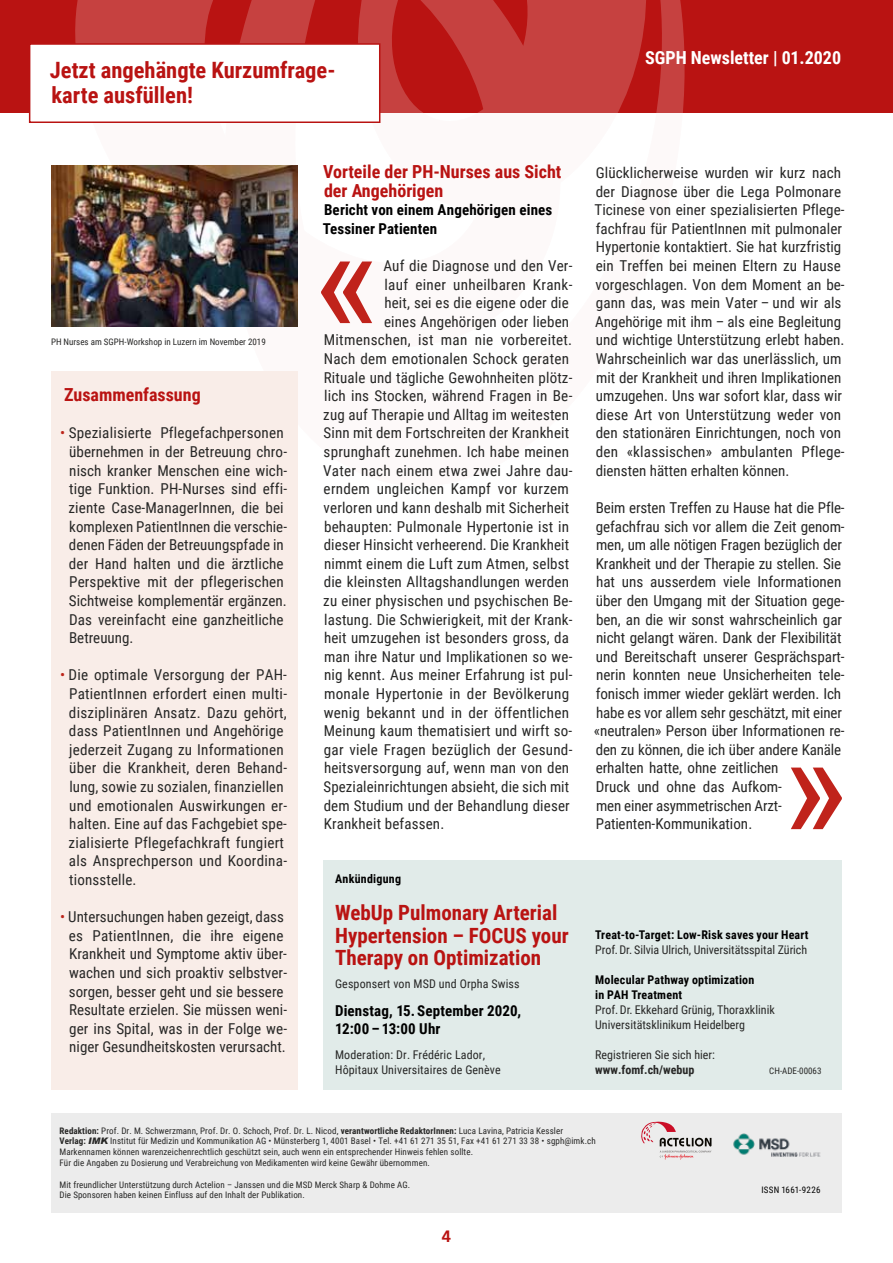
<style>
.page{position:relative;width:893px;height:1263px;background:#fff}
.page>*{position:absolute;margin:0;border:0;box-sizing:border-box;transform-origin:0 0}
.t1{font:700 22.5px/25.5px "Roboto Condensed";color:#b91312}
.t2{font:700 21px/22.5px "Roboto Condensed";color:#b91312}
.t3{font:700 18px/18.6px "Roboto Condensed";color:#b91312}
.t4{font:700 18px "Roboto Condensed";color:#fff}
.t5{font:700 16.5px "Frutiger LT Std";color:#b91312}
.t6{font:15px/18.6px "Roboto Condensed";letter-spacing:.005em;color:#272726}
.t7{font:700 15px/18.6px "Roboto Condensed";letter-spacing:.01em;color:#000}
.t8{font:12px/15px "Roboto Condensed";color:#272726}
.t9{font:700 12px/15px "Roboto Condensed";letter-spacing:.02em;color:#000}
.t10{font:700 12px "Roboto Condensed";color:#272726}
.t11{font:9px/10.8px "Roboto Condensed";letter-spacing:.01em;color:#272726}
.t12{font:9px "Roboto Condensed";letter-spacing:.035em;color:#000}
.s1{color:#bc241a}
.s2{font-weight:700}
.s3{font-family:"Arial";font-weight:900;font-style:italic}
</style>
<div class="page">
<div style="left:0;top:0;width:893px;height:113px;background:#b91312"></div>
<svg style="left:74px;top:0;width:125px;height:166px;fill:#c64140"></svg>
<svg style="left:199px;top:0;width:486px;height:324px"></svg>
<div style="left:51px;top:1113px;width:790px;height:99px;background:#ececec"></div>
<div style="left:323px;top:860px;width:519px;height:229px;background:#e1ebe9"></div>
<div style="left:29px;top:43px;width:351px;height:80px;background:#fff;border:2px solid #b91312"></div>
<div style="left:51px;top:371px;width:247px;height:718px;background:#f9ede8"></div>
<img style="left:51px;top:166px;width:247px;height:161px">
<img style="left:733px;top:1133px;width:88px;height:24px">
<svg style="left:641px;top:1121px;width:70px;height:38px"></svg>
<svg style="left:791px;top:767px;width:51px;height:62px"></svg>
<svg style="left:321px;top:261px;width:51px;height:62px"></svg>
<h1 class="t1" style="left:50px;top:56px;width:287px">Jetzt angehängte Kurzumfrage&shy;karte ausfüllen!</h1>
<p class="t4" style="left:645px;top:45px;width:197px">SGPH Newsletter | 01.2020</p>
<p class="t11" style="left:51px;top:336px;width:216px">PH Nurses am SGPH-Workshop in Luzern im November 2019</p>
<p class="t3" style="left:64px;top:385px;width:138px">Zusammenfassung</p>
<p class="t6" style="left:69px;top:423px;width:220px;text-indent:-8px"><span class="s1">•</span> Spezialisierte Pflegefachpersonen übernehmen in der Betreuung chro&shy;nisch kranker Menschen eine wich&shy;tige Funktion. PH-Nurses sind effi&shy;ziente Case-ManagerInnen, die bei komplexen PatientInnen die verschie&shy;denen Fäden der Betreuungspfade in der Hand halten und die ärztliche Perspektive mit der pflegerischen Sichtweise komplementär ergänzen.<br>Das vereinfacht eine ganzheitliche Betreuung.</p>
<p class="t6" style="left:69px;top:665px;width:220px;text-indent:-8px"><span class="s1">•</span> Die optimale Versorgung der PAH-PatientInnen erfordert einen multi&shy;disziplinären Ansatz. Dazu gehört, dass PatientInnen und Angehörige jederzeit Zugang zu Informationen über die Krankheit, deren Behand&shy;lung, sowie zu sozialen, finanziellen und emotionalen Auswirkungen er&shy;halten. Eine auf das Fachgebiet spe&shy;zialisierte Pflegefachkraft fungiert als Ansprechperson und Koordina&shy;tionsstelle.</p>
<p class="t6" style="left:60px;top:907px;width:228px;text-align:center"><span class="s1">•</span> Untersuchungen haben gezeigt, dass es PatientInnen, die ihre eigene Krankheit und Symptome aktiv über&shy;wachen und sich proaktiv selbstver&shy;sorgen, besser geht und sie bessere Resultate erzielen. Sie müssen weni&shy;ger ins Spital, was in der Folge we&shy;niger Gesundheitskosten verursacht.</p>
<p class="t3" style="left:323px;top:162px;width:240px">Vorteile der PH-Nurses aus Sicht der Angehörigen</p>
<p class="t7" style="left:323px;top:200px;width:231px">Bericht von einem Angehörigen eines<br>Tessiner Patienten</p>
<p class="t6" style="left:383px;top:256px;width:191px">Auf die Diagnose und den Ver-</p>
<p class="t6" style="left:384px;top:274px;width:189px">lauf einer unheilbaren Krank-</p>
<p class="t6" style="left:384px;top:293px;width:186px">heit, sei es die eigene oder die</p>
<p class="t6" style="left:384px;top:312px;width:187px">eines Angehörigen oder lieben</p>
<p class="t6" style="left:324px;top:330px;width:250px">Mitmenschen, ist man nie vorbereitet.</p>
<p class="t6" style="left:324px;top:349px;width:247px">Nach dem emotionalen Schock geraten</p>
<p class="t6" style="left:324px;top:367px;width:250px">Rituale und tägliche Gewohnheiten plötz-</p>
<p class="t6" style="left:324px;top:386px;width:250px">lich ins Stocken, während Fragen in Be-</p>
<p class="t6" style="left:323px;top:405px;width:247px">zug auf Therapie und Alltag im weitesten</p>
<p class="t6" style="left:324px;top:423px;width:247px">Sinn mit dem Fortschreiten der Krankheit</p>
<p class="t6" style="left:324px;top:442px;width:247px">sprunghaft zunehmen. Ich habe meinen</p>
<p class="t6" style="left:323px;top:460px;width:251px">Vater nach einem etwa zwei Jahre dau-</p>
<p class="t6" style="left:324px;top:479px;width:247px">erndem ungleichen Kampf vor kurzem</p>
<p class="t6" style="left:324px;top:498px;width:247px">verloren und kann deshalb mit Sicherheit</p>
<p class="t6" style="left:324px;top:516px;width:247px">behaupten: Pulmonale Hypertonie ist in</p>
<p class="t6" style="left:324px;top:535px;width:247px">dieser Hinsicht verheerend. Die Krankheit</p>
<p class="t6" style="left:324px;top:553px;width:247px">nimmt einem die Luft zum Atmen, selbst</p>
<p class="t6" style="left:324px;top:572px;width:247px">die kleinsten Alltagshandlungen werden</p>
<p class="t6" style="left:323px;top:591px;width:251px">zu einer physischen und psychischen Be-</p>
<p class="t6" style="left:324px;top:609px;width:250px">lastung. Die Schwierigkeit, mit der Krank-</p>
<p class="t6" style="left:324px;top:628px;width:246px">heit umzugehen ist besonders gross, da</p>
<p class="t6" style="left:324px;top:646px;width:250px">man ihre Natur und Implikationen so we-</p>
<p class="t6" style="left:324px;top:665px;width:250px">nig kennt. Aus meiner Erfahrung ist pul-</p>
<p class="t6" style="left:324px;top:684px;width:247px">monale Hypertonie in der Bevölkerung</p>
<p class="t6" style="left:324px;top:702px;width:247px">wenig bekannt und in der öffentlichen</p>
<p class="t6" style="left:324px;top:721px;width:250px">Meinung kaum thematisiert und wirft so-</p>
<p class="t6" style="left:324px;top:739px;width:250px">gar viele Fragen bezüglich der Gesund-</p>
<p class="t6" style="left:324px;top:758px;width:247px">heitsversorgung auf, wenn man von den</p>
<p class="t6" style="left:324px;top:777px;width:247px">Spezialeinrichtungen absieht, die sich mit</p>
<p class="t6" style="left:324px;top:795px;width:248px">dem Studium und der Behandlung dieser</p>
<p class="t6" style="left:324px;top:814px;width:122px">Krankheit befassen.</p>
<p class="t9" style="left:335px;top:870px;width:67px">Ankündigung</p>
<h2 class="t2" style="left:335px;top:901px;width:235px">WebUp Pulmonary Arterial<br>Hypertension – FOCUS your<br>Therapy on Optimization</h2>
<p class="t8" style="left:335px;top:975px;width:186px">Gesponsert von MSD und Orpha Swiss</p>
<p class="t7" style="left:335px;top:1000px;width:188px">Dienstag, 15.September 2020,<br>12:00 –13:00 Uhr</p>
<p class="t8" style="left:335px;top:1046px;width:167px">Moderation: Dr. Frédéric Lador,<br>Hôpitaux Universitaires de Genève</p>
<p class="t6" style="left:594px;top:163px;width:252px">Glücklicherweise wurden wir kurz nach der Diagnose über die Lega Polmonare Ticinese von einer spezialisierten Pflege&shy;fachfrau für PatientInnen mit pulmonaler Hypertonie kontaktiert. Sie hat kurzfristig ein Treffen bei meinen Eltern zu Hause vorgeschlagen. Von dem Moment an be&shy;gann das, was mein Vater – und wir als Angehörige mit ihm – als eine Begleitung und wichtige Unterstützung erlebt haben.<br>Wahrscheinlich war das unerlässlich, um mit der Krankheit und ihren Implikationen umzugehen. Uns war sofort klar, dass wir diese Art von Unterstützung weder von den stationären Einrichtungen, noch von den «klassischen» ambulanten Pflege&shy;diensten hätten erhalten können.</p>
<p class="t6" style="left:594px;top:498px;width:252px">Beim ersten Treffen zu Hause hat die Pfle&shy;gefachfrau sich vor allem die Zeit genom&shy;men, um alle nötigen Fragen bezüglich der Krankheit und der Therapie zu stellen. Sie hat uns ausserdem viele Informationen über den Umgang mit der Situation gege&shy;ben, an die wir sonst wahrscheinlich gar nicht gelangt wären. Dank der Flexibilität und Bereitschaft unserer Gesprächspart&shy;nerin konnten neue Unsicherheiten tele&shy;fonisch immer wieder geklärt werden. Ich habe es vor allem sehr geschätzt, mit einer «neutralen» Person über Informationen re&shy;den zu können, die ich über andere Kanäle erhalten hatte, ohne zeitlichen<br>Druck und ohne das Aufkom-<br>men einer asymmetrischen Arzt-Patienten-Kommunikation.</p>
<p class="t9" style="left:595px;top:926px;width:215px">Treat-to-Target: Low-Risk saves your Heart</p>
<p class="t8" style="left:595px;top:941px;width:214px">Prof. Dr. Silvia Ulrich, Universitätsspital Zürich</p>
<p class="t9" style="left:595px;top:971px;width:161px">Molecular Pathway optimization in PAH Treatment</p>
<p class="t8" style="left:595px;top:1001px;width:181px">Prof. Dr. Ekkehard Grünig, Thoraxklinik<br>Universitätsklinikum Heidelberg</p>
<p class="t8" style="left:595px;top:1046px;width:121px">Registrieren Sie sich hier:</p>
<p class="t10" style="left:595px;top:1061px;width:101px">www.fomf.ch/webup</p>
<p class="t11" style="left:769px;top:1065px;width:54px">CH-ADE-00063</p>
<p class="t11" style="left:60px;top:1124px;width:538px"><span class="s2">Redaktion:</span> Prof. Dr. M. Schwerzmann, Prof. Dr. O. Schoch, Prof. Dr. L. Nicod, <span class="s2">verantwortliche RedaktorInnen:</span> Luca Lavina, Patricia Kessler<br><span class="s2">Verlag:</span> <span class="s3">IMK</span> Institut für Medizin und Kommunikation AG • Münsterberg 1, 4001 Basel • Tel. +41 61 271 35 51, Fax +41 61 271 33 38 • sgph@imk.ch Markennamen können warenzeichenrechtlich geschützt sein, auch wenn ein entsprechender Hinweis fehlen sollte.<br>Für die Angaben zu Dosierung und Verabreichung von Medikamenten wird keine Gewähr übernommen.</p>
<p class="t11" style="left:60px;top:1178px;width:352px">Mit freundlicher Unterstützung durch Actelion – Janssen und die MSD Merck Sharp &amp; Dohme AG.<br>Die Sponsoren haben keinen Einfluss auf den Inhalt der Publikation.</p>
<p class="t5" style="left:442px;top:1227px;width:11px">4</p>
<p class="t12" style="left:761px;top:1183px;width:61px">ISSN 1661-9226</p>
</div>
